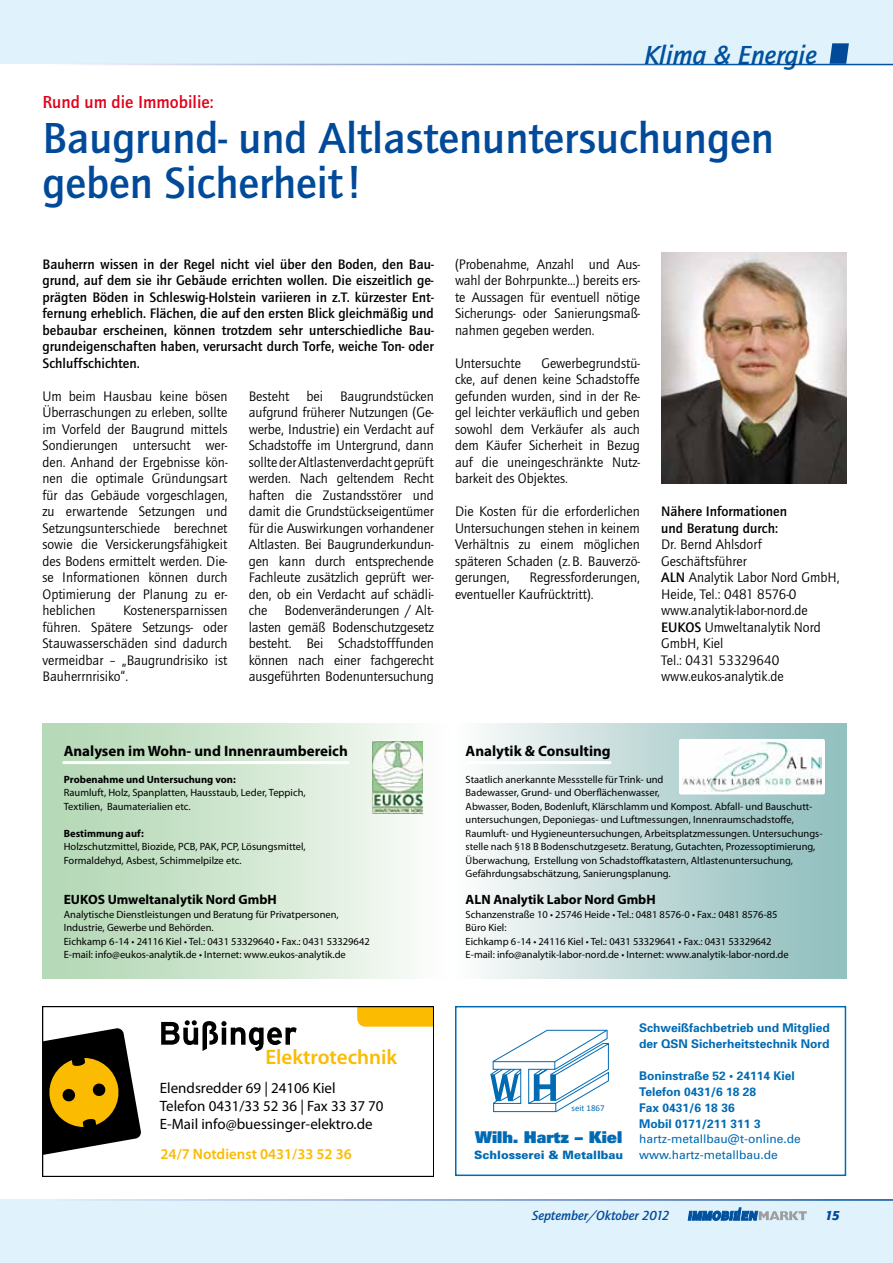
<style>
.page{position:relative;width:893px;height:1263px;background:#fff}
.page>*{position:absolute;margin:0;border:0;box-sizing:border-box;transform-origin:0 0}
.t1{font:700 45px/45px "Quay Itc T";color:#004a99}
.t2{font:italic 700 27px "Quay Itc T";color:#00519e}
.t3{font:600 21px "Myriad Pro";color:#fabb00}
.t4{font:700 18px "Quay Itc T";color:#e2001a}
.t5{font:900 16.2px "Univers";color:#006ab3}
.t6{font:15px/18px "Myriad Pro";color:#000}
.t7{font:700 15px "Myriad Pro";color:#000}
.t8{font:600 15px "Myriad Pro";color:#fabb00}
.t9{font:14.25px/16.5px "Quay Itc T";color:#000;text-align:justify}
.t10{font:700 14.25px/16.5px "Quay Itc T";color:#000}
.t11{font:700 13.5px "Myriad Pro";color:#000}
.t12{font:italic 700 13.5px "Quay Itc T";color:#004a99}
.t13{font:italic 900 13.5px "Quay Itc T";color:#004a99}
.t14{font:700 12px/15.9px "Univers";color:#006ab3}
.t15{font:12px/15.9px "Univers";color:#006ab3}
.t16{font:900 11.55px "Univers";color:#006ab3}
.t17{font:10.5px/13.5px "Myriad Pro";color:#000}
.t18{font:700 10.5px "Myriad Pro";color:#000}
.t19{font:8.85px "Calibri";color:#006ab3}
.s1{font-style:italic}
.s2{font-weight:700}
</style>
<div class="page">
<div style="left:0;top:0;width:893px;height:64px;background:#e0f2fb"></div>
<div style="left:0;top:1199px;width:893px;height:64px;background:#e0f2fb"></div>
<img style="left:661px;top:252px;width:185px;height:231px">
<svg style="left:43px;top:723px;width:803px;height:255px;background:#cce2d7"></svg>
<div style="left:679px;top:739px;width:146px;height:55px;background:#fff;border-radius:2px"></div>
<img style="left:682px;top:741px;width:139px;height:50px">
<img style="left:372px;top:741px;width:51px;height:72px">
<hr style="left:64px;top:761px;width:284px;height:3px;background:#fff">
<hr style="left:467px;top:761px;width:143px;height:3px;background:#fff">
<svg style="left:357px;top:1009px;width:74px;height:18px"></svg>
<svg style="left:46px;top:1029px;width:95px;height:126px"></svg>
<svg style="left:161px;top:1020px;width:136px;height:31px"></svg>
<div style="left:43px;top:1006px;width:391px;height:170px;border:2px solid #000"></div>
<div style="left:455px;top:1006px;width:391px;height:170px;border:2px solid #006ab3"></div>
<svg style="left:490px;top:1029px;width:119px;height:84px"></svg>
<svg style="left:829px;top:43px;width:20px;height:21px"></svg>
<hr style="left:43px;top:1199px;width:850px;height:2px;background:#fff">
<svg style="left:688px;top:1208px;width:119px;height:12px"></svg>
<h2 class="t2" style="left:644px;top:40px;width:174px">Klima &amp; Energie</h2>
<p class="t4" style="left:43px;top:91px;width:173px">Rund um die Immobilie:</p>
<h1 class="t1" style="left:43px;top:114px;width:733px">Baugrund- und Altlastenuntersuchungen geben Sicherheit!</h1>
<p class="t10" style="left:43px;top:255px;width:393px;text-align:justify">Bauherrn wissen in der Regel nicht viel über den Boden, den Bau&shy;grund, auf dem sie ihr Gebäude errichten wollen. Die eiszeitlich ge&shy;prägten Böden in Schleswig-Holstein variieren in z.T. kürzester Ent&shy;fernung erheblich. Flächen, die auf den ersten Blick gleichmäßig und bebaubar erscheinen, können trotzdem sehr unterschiedliche Bau&shy;grundeigenschaften haben, verursacht durch Torfe, weiche Ton- oder Schluffschichten.</p>
<p class="t9" style="left:43px;top:387px;width:186px">Um beim Hausbau keine bösen Überraschungen zu erleben, sollte im Vorfeld der Baugrund mittels Sondierungen untersucht wer&shy;den. Anhand der Ergebnisse kön&shy;nen die optimale Gründungsart für das Gebäude vorgeschlagen, zu erwartende Setzungen und Setzungsunterschiede berechnet sowie die Versickerungsfähigkeit des Bodens ermittelt werden. Die&shy;se Informationen können durch Optimierung der Planung zu er&shy;heblichen</p>
<p class="t9" style="left:43px;top:602px;width:186px;text-indent:80px">Kostenersparnissen führen. Spätere Setzungs- oder Stauwasserschäden sind dadurch vermeidbar – „Baugrundrisiko ist Bauherrnrisiko“.</p>
<p class="t9" style="left:249px;top:388px;width:186px">Besteht bei Baugrundstücken aufgrund früherer Nutzungen (Ge&shy;werbe, Industrie) ein Verdacht auf Schadstoffe im Untergrund, dann sollte der Altlastenverdacht geprüft werden. Nach geltendem Recht haften die Zustandsstörer und damit die Grundstückseigentümer für die Auswirkungen vorhandener Altlasten. Bei Baugrunderkundun&shy;gen kann durch entsprechende Fachleute zusätzlich geprüft wer&shy;den, ob ein Verdacht auf schädli&shy;che Bodenveränderungen <span class="s1">/</span>Alt&shy;lasten gemäß Bodenschutzgesetz besteht. Bei Schadstofffunden können nach einer fachgerecht ausgeführten Bodenuntersuchung</p>
<p class="t9" style="left:455px;top:255px;width:186px">(Probenahme, Anzahl und Aus&shy;wahl der Bohrpunkte...) bereits ers&shy;te Aussagen für eventuell nötige Sicherungs- oder Sanierungsmaß&shy;nahmen gegeben werden.</p>
<p class="t9" style="left:455px;top:354px;width:68px">Untersuchte</p>
<p class="t9" style="left:455px;top:354px;width:186px;text-indent:86px">Gewerbegrundstü&shy;cke, auf denen keine Schadstoffe gefunden wurden, sind in der Re&shy;gel leichter verkäuflich und geben sowohl dem Verkäufer als auch dem Käufer Sicherheit in Bezug auf die uneingeschränkte Nutz&shy;barkeit des Objektes.</p>
<p class="t9" style="left:455px;top:503px;width:186px">Die Kosten für die erforderlichen Untersuchungen stehen in keinem Verhältnis zu einem möglichen späteren Schaden (z.B. Bauverzö&shy;gerungen,</p>
<p class="t9" style="left:455px;top:569px;width:186px;text-indent:75px">Regressforderungen, eventueller Kaufrücktritt).</p>
<p class="t10" style="left:661px;top:503px;width:127px">Nähere Informationen und Beratung durch:</p>
<p class="t9" style="left:661px;top:536px;width:180px;text-align:left">Dr. Bernd Ahlsdorf<br>Geschäftsführer<br><span class="s2">ALN</span> Analytik Labor Nord GmbH,<br>Heide, Tel.: 0481 8576-0 www.analytik-labor-nord.de<br><span class="s2">EUKOS</span> Umweltanalytik Nord<br>GmbH, Kiel<br>Tel.: 0431 53329640 www.eukos-analytik.de</p>
<p class="t7" style="left:64px;top:741px;width:286px">Analysen im Wohn- und Innenraumbereich</p>
<p class="t18" style="left:64px;top:772px;width:174px">Probenahme und Untersuchung von:</p>
<p class="t17" style="left:64px;top:786px;width:243px">Raumluft, Holz, Spanplatten, Hausstaub, Leder, Teppich,<br>Textilien, Baumaterialien etc.</p>
<p class="t18" style="left:64px;top:826px;width:82px">Bestimmung auf:</p>
<p class="t17" style="left:64px;top:840px;width:243px">Holzschutzmittel, Biozide, PCB, PAK, PCP, Lösungsmittel,<br>Formaldehyd, Asbest, Schimmelpilze etc.</p>
<p class="t11" style="left:64px;top:891px;width:215px">EUKOS Umweltanalytik Nord GmbH</p>
<p class="t17" style="left:64px;top:907px;width:308px">Analytische Dienstleistungen und Beratung für Privatpersonen, Industrie, Gewerbe und Behörden.<br>Eichkamp 6-14 • 24116 Kiel • Tel.: 0431 53329640 • Fax.: 0431 53329642<br>E-mail: info@eukos-analytik.de • Internet: www.eukos-analytik.de</p>
<p class="t7" style="left:466px;top:741px;width:147px">Analytik &amp; Consulting</p>
<p class="t17" style="left:466px;top:772px;width:358px">Staatlich anerkannte Messstelle für Trink- und<br>Badewasser, Grund- und Oberflächenwasser,<br>Abwasser, Boden, Bodenluft, Klärschlamm und Kompost. Abfall- und Bauschutt&shy;untersuchungen, Deponiegas- und Luftmessungen, Innenraumschadstoffe, Raumluft- und Hygieneuntersuchungen, Arbeitsplatzmessungen. Untersuchungs&shy;stelle nach §18 B Bodenschutzgesetz. Beratung, Gutachten, Prozessoptimierung, Überwachung, Erstellung von Schadstoffkatastern, Altlastenuntersuchung, Gefährdungsabschätzung, Sanierungsplanung.</p>
<p class="t11" style="left:466px;top:891px;width:192px">ALN Analytik Labor Nord GmbH</p>
<p class="t17" style="left:466px;top:907px;width:325px">Schanzenstraße 10 • 25746 Heide • Tel.: 0481 8576-0 • Fax.: 0481 8576-85<br>Büro Kiel:<br>Eichkamp 6-14 • 24116 Kiel • Tel.: 0431 53329641 • Fax.: 0431 53329642<br>E-mail: info@analytik-labor-nord.de • Internet: www.analytik-labor-nord.de</p>
<h3 class="t3" style="left:265px;top:1044px;width:133px">Elektrotechnik</h3>
<p class="t6" style="left:160px;top:1078px;width:225px">Elendsredder 69 | 24106 Kiel<br>Telefon 0431/33 52 36 | Fax 33 37 70<br>E-Mail info@buessinger-elektro.de</p>
<p class="t8" style="left:161px;top:1145px;width:193px">24/7 Notdienst 0431/33 52 36</p>
<p class="t19" style="left:571px;top:1102px;width:35px">seit 1867</p>
<p class="t5" style="left:475px;top:1127px;width:148px">Wilh. Hartz – Kiel</p>
<p class="t16" style="left:474px;top:1148px;width:151px">Schlosserei &amp; Metallbau</p>
<p class="t14" style="left:639px;top:1019px;width:192px">Schweißfachbetrieb und Mitglied der QSN Sicherheitstechnik Nord</p>
<p class="t14" style="left:639px;top:1067px;width:157px">Boninstraße 52 • 24114 Kiel<br>Telefon 0431/6 18 28<br>Fax 0431/6 18 36<br>Mobil 0171/211 311 3</p>
<p class="t15" style="left:639px;top:1131px;width:163px">hartz-metallbau@t-online.de www.hartz-metallbau.de</p>
<p class="t12" style="left:532px;top:1208px;width:139px">September/Oktober 2012</p>
<p class="t13" style="left:825px;top:1207px;width:16px">15</p>
</div>
